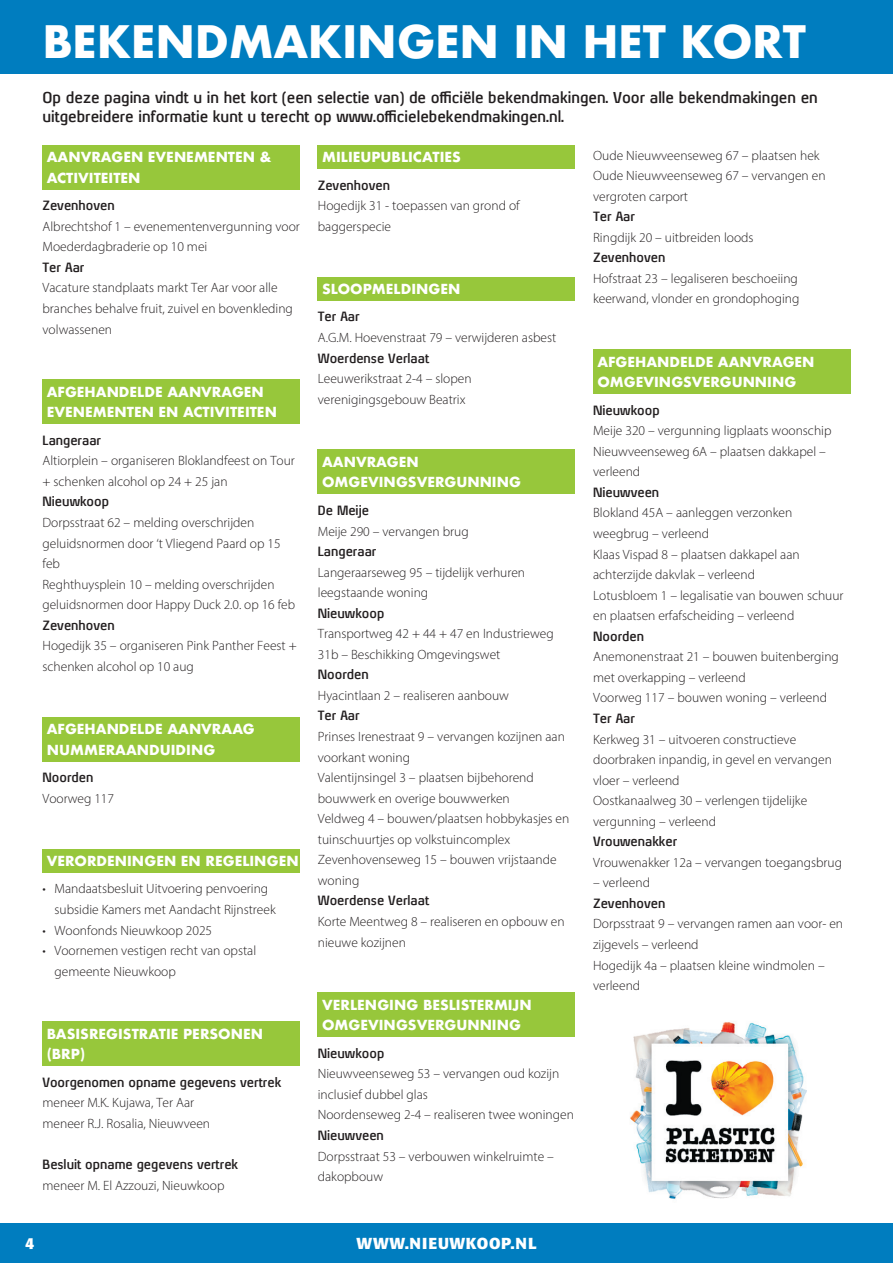
<style>
.page{position:relative;width:893px;height:1263px;background:#fff}
.page>*{position:absolute;margin:0;border:0;box-sizing:border-box;transform-origin:0 0}
.t1{font:700 43.5px "Futura";letter-spacing:-.005em;color:#fff}
.t2{font:700 15.75px "Formata";letter-spacing:.05em;color:#fff}
.t3{font:700 15px/19.5px "Xenu";color:#231f20}
.t4{font:300 13.5px/20.5px "Myriad Pro";color:#231f20}
.t5{font:700 13.5px/20.5px "Futura";color:#fff}
.t6{font:700 12.75px "Xenu";color:#231f20}
</style>
<div class="page">
<div style="left:0;top:0;width:893px;height:74px;background:#007dbf"></div>
<div style="left:43px;top:145px;width:257px;height:44px;background:#97c73b"></div>
<div style="left:43px;top:380px;width:257px;height:44px;background:#97c73b"></div>
<div style="left:43px;top:717px;width:257px;height:44px;background:#97c73b"></div>
<div style="left:43px;top:849px;width:257px;height:23px;background:#97c73b"></div>
<div style="left:43px;top:1022px;width:257px;height:44px;background:#97c73b"></div>
<div style="left:318px;top:145px;width:257px;height:24px;background:#97c73b"></div>
<div style="left:318px;top:277px;width:257px;height:23px;background:#97c73b"></div>
<div style="left:318px;top:450px;width:257px;height:44px;background:#97c73b"></div>
<div style="left:318px;top:993px;width:257px;height:44px;background:#97c73b"></div>
<div style="left:593px;top:350px;width:257px;height:44px;background:#97c73b"></div>
<img style="left:600px;top:1022px;width:206px;height:202px">
<div style="left:0;top:1224px;width:893px;height:39px;background:#007dbf"></div>
<h1 class="t1" style="left:43px;top:10px;width:765px">BEKENDMAKINGEN IN HET KORT</h1>
<p class="t3" style="left:43px;top:87px;width:777px">Op deze pagina vindt u in het kort (een selectie van) de officiële bekendmakingen. Voor alle bekendmakingen en uitgebreidere informatie kunt u terecht op www.officielebekendmakingen.nl.</p>
<p class="t5" style="left:47px;top:147px;width:226px">AANVRAGEN EVENEMENTEN &amp;<br>ACTIVITEITEN</p>
<p class="t6" style="left:43px;top:198px;width:74px">Zevenhoven</p>
<p class="t4" style="left:43px;top:216px;width:259px">Albrechtshof 1 – evenementenvergunning voor<br>Moederdagbraderie op 10 mei</p>
<p class="t6" style="left:43px;top:259px;width:43px">Ter Aar</p>
<p class="t4" style="left:43px;top:277px;width:252px">Vacature standplaats markt Ter Aar voor alle branches behalve fruit, zuivel en bovenkleding volwassenen</p>
<p class="t5" style="left:47px;top:381px;width:232px">AFGEHANDELDE AANVRAGEN<br>EVENEMENTEN EN ACTIVITEITEN</p>
<p class="t6" style="left:43px;top:432px;width:60px">Langeraar</p>
<p class="t4" style="left:43px;top:450px;width:254px">Altiorplein – organiseren Bloklandfeest on Tour + schenken alcohol op 24 + 25 jan</p>
<p class="t6" style="left:43px;top:494px;width:68px">Nieuwkoop</p>
<p class="t4" style="left:43px;top:512px;width:254px">Dorpsstraat 62 – melding overschrijden geluidsnormen door ‘t Vliegend Paard op 15 feb<br>Reghthuysplein 10 – melding overschrijden geluidsnormen door Happy Duck 2.0. op 16 feb</p>
<p class="t6" style="left:43px;top:617px;width:74px">Zevenhoven</p>
<p class="t4" style="left:43px;top:635px;width:256px">Hogedijk 35 – organiseren Pink Panther Feest + schenken alcohol op 10 aug</p>
<p class="t5" style="left:47px;top:719px;width:209px">AFGEHANDELDE AANVRAAG<br>NUMMERAANDUIDING</p>
<p class="t6" style="left:43px;top:770px;width:53px">Noorden</p>
<p class="t4" style="left:43px;top:788px;width:73px">Voorweg 117</p>
<p class="t5" style="left:47px;top:850px;width:253px">VERORDENINGEN EN REGELINGEN</p>
<p class="t4" style="left:55px;top:878px;width:223px;text-indent:-12px">• Mandaatsbesluit Uitvoering penvoering subsidie Kamers met Aandacht Rijnstreek</p>
<p class="t4" style="left:43px;top:919px;width:171px">• Woonfonds Nieuwkoop 2025</p>
<p class="t4" style="left:55px;top:940px;width:203px;text-indent:-12px">• Voornemen vestigen recht van opstal gemeente Nieuwkoop</p>
<p class="t5" style="left:47px;top:1023px;width:218px">BASISREGISTRATIE PERSONEN (BRP)</p>
<p class="t6" style="left:43px;top:1074px;width:240px">Voorgenomen opname gegevens vertrek</p>
<p class="t4" style="left:43px;top:1092px;width:169px">meneer M.K. Kujawa, Ter Aar meneer R.J. Rosalia, Nieuwveen</p>
<p class="t6" style="left:43px;top:1157px;width:197px">Besluit opname gegevens vertrek</p>
<p class="t4" style="left:43px;top:1175px;width:183px">meneer M. El Azzouzi, Nieuwkoop</p>
<p class="t5" style="left:322px;top:147px;width:140px">MILIEUPUBLICATIES</p>
<p class="t6" style="left:318px;top:177px;width:74px">Zevenhoven</p>
<p class="t4" style="left:318px;top:195px;width:203px">Hogedijk 31 - toepassen van grond of baggerspecie</p>
<p class="t5" style="left:322px;top:279px;width:140px">SLOOPMELDINGEN</p>
<p class="t6" style="left:318px;top:309px;width:43px">Ter Aar</p>
<p class="t4" style="left:318px;top:327px;width:240px">A.G.M. Hoevenstraat 79 – verwijderen asbest</p>
<p class="t6" style="left:318px;top:350px;width:113px">Woerdense Verlaat</p>
<p class="t4" style="left:318px;top:368px;width:155px">Leeuwerikstraat 2-4 – slopen verenigingsgebouw Beatrix</p>
<p class="t5" style="left:322px;top:451px;width:201px">AANVRAGEN<br>OMGEVINGSVERGUNNING</p>
<p class="t6" style="left:318px;top:502px;width:53px">De Meije</p>
<p class="t4" style="left:318px;top:521px;width:152px">Meije 290 – vervangen brug</p>
<p class="t6" style="left:318px;top:544px;width:60px">Langeraar</p>
<p class="t4" style="left:318px;top:562px;width:209px">Langeraarseweg 95 – tijdelijk verhuren leegstaande woning</p>
<p class="t6" style="left:318px;top:605px;width:68px">Nieuwkoop</p>
<p class="t4" style="left:318px;top:623px;width:237px">Transportweg 42 + 44 + 47 en Industrieweg<br>31b – Beschikking Omgevingswet</p>
<p class="t6" style="left:318px;top:667px;width:53px">Noorden</p>
<p class="t4" style="left:318px;top:685px;width:193px">Hyacintlaan 2 – realiseren aanbouw</p>
<p class="t6" style="left:318px;top:708px;width:43px">Ter Aar</p>
<p class="t4" style="left:318px;top:726px;width:253px">Prinses Irenestraat 9 – vervangen kozijnen aan voorkant woning<br>Valentijnsingel 3 – plaatsen bijbehorend bouwwerk en overige bouwwerken<br>Veldweg 4 – bouwen/plaatsen hobbykasjes en tuinschuurtjes op volkstuincomplex Zevenhovenseweg 15 – bouwen vrijstaande woning</p>
<p class="t6" style="left:318px;top:893px;width:113px">Woerdense Verlaat</p>
<p class="t4" style="left:318px;top:911px;width:248px">Korte Meentweg 8 – realiseren en opbouw en nieuwe kozijnen</p>
<p class="t5" style="left:322px;top:994px;width:211px">VERLENGING BESLISTERMIJN<br>OMGEVINGSVERGUNNING</p>
<p class="t6" style="left:318px;top:1045px;width:68px">Nieuwkoop</p>
<p class="t4" style="left:318px;top:1063px;width:258px">Nieuwveenseweg 53 – vervangen oud kozijn inclusief dubbel glas<br>Noordenseweg 2-4 – realiseren twee woningen</p>
<p class="t6" style="left:318px;top:1128px;width:68px">Nieuwveen</p>
<p class="t4" style="left:318px;top:1146px;width:238px">Dorpsstraat 53 – verbouwen winkelruimte – dakopbouw</p>
<p class="t2" style="left:25px;top:1233px;width:11px">4</p>
<p class="t2" style="left:356px;top:1233px;width:182px">WWW.NIEUWKOOP.NL</p>
<p class="t4" style="left:593px;top:145px;width:234px">Oude Nieuwveenseweg 67 – plaatsen hek<br>Oude Nieuwveenseweg 67 – vervangen en vergroten carport</p>
<p class="t6" style="left:593px;top:209px;width:43px">Ter Aar</p>
<p class="t4" style="left:593px;top:227px;width:162px">Ringdijk 20 – uitbreiden loods</p>
<p class="t6" style="left:593px;top:250px;width:74px">Zevenhoven</p>
<p class="t4" style="left:593px;top:268px;width:208px">Hofstraat 23 – legaliseren beschoeiing keerwand, vlonder en grondophoging</p>
<p class="t5" style="left:597px;top:351px;width:219px">AFGEHANDELDE AANVRAGEN<br>OMGEVINGSVERGUNNING</p>
<p class="t6" style="left:593px;top:402px;width:68px">Nieuwkoop</p>
<p class="t4" style="left:593px;top:420px;width:240px">Meije 320 – vergunning ligplaats woonschip<br>Nieuwveenseweg 6A – plaatsen dakkapel – verleend</p>
<p class="t6" style="left:593px;top:484px;width:68px">Nieuwveen</p>
<p class="t4" style="left:593px;top:502px;width:252px">Blokland 45A – aanleggen verzonken weegbrug – verleend<br>Klaas Vispad 8 – plaatsen dakkapel aan achterzijde dakvlak – verleend<br>Lotusbloem 1 – legalisatie van bouwen schuur en plaatsen erfafscheiding – verleend</p>
<p class="t6" style="left:593px;top:628px;width:53px">Noorden</p>
<p class="t4" style="left:593px;top:646px;width:247px">Anemonenstraat 21 – bouwen buitenberging met overkapping – verleend<br>Voorweg 117 – bouwen woning – verleend</p>
<p class="t6" style="left:593px;top:710px;width:43px">Ter Aar</p>
<p class="t4" style="left:593px;top:729px;width:240px">Kerkweg 31 – uitvoeren constructieve doorbraken inpandig, in gevel en vervangen vloer – verleend<br>Oostkanaalweg 30 – verlengen tijdelijke vergunning – verleend</p>
<p class="t6" style="left:593px;top:834px;width:86px">Vrouwenakker</p>
<p class="t4" style="left:593px;top:852px;width:250px">Vrouwenakker 12a – vervangen toegangsbrug</p>
<p class="t4" style="left:593px;top:872px;width:58px">– verleend</p>
<p class="t6" style="left:593px;top:895px;width:74px">Zevenhoven</p>
<p class="t4" style="left:593px;top:913px;width:251px">Dorpsstraat 9 – vervangen ramen aan voor- en zijgevels – verleend<br>Hogedijk 4a – plaatsen kleine windmolen – verleend</p>
</div>
